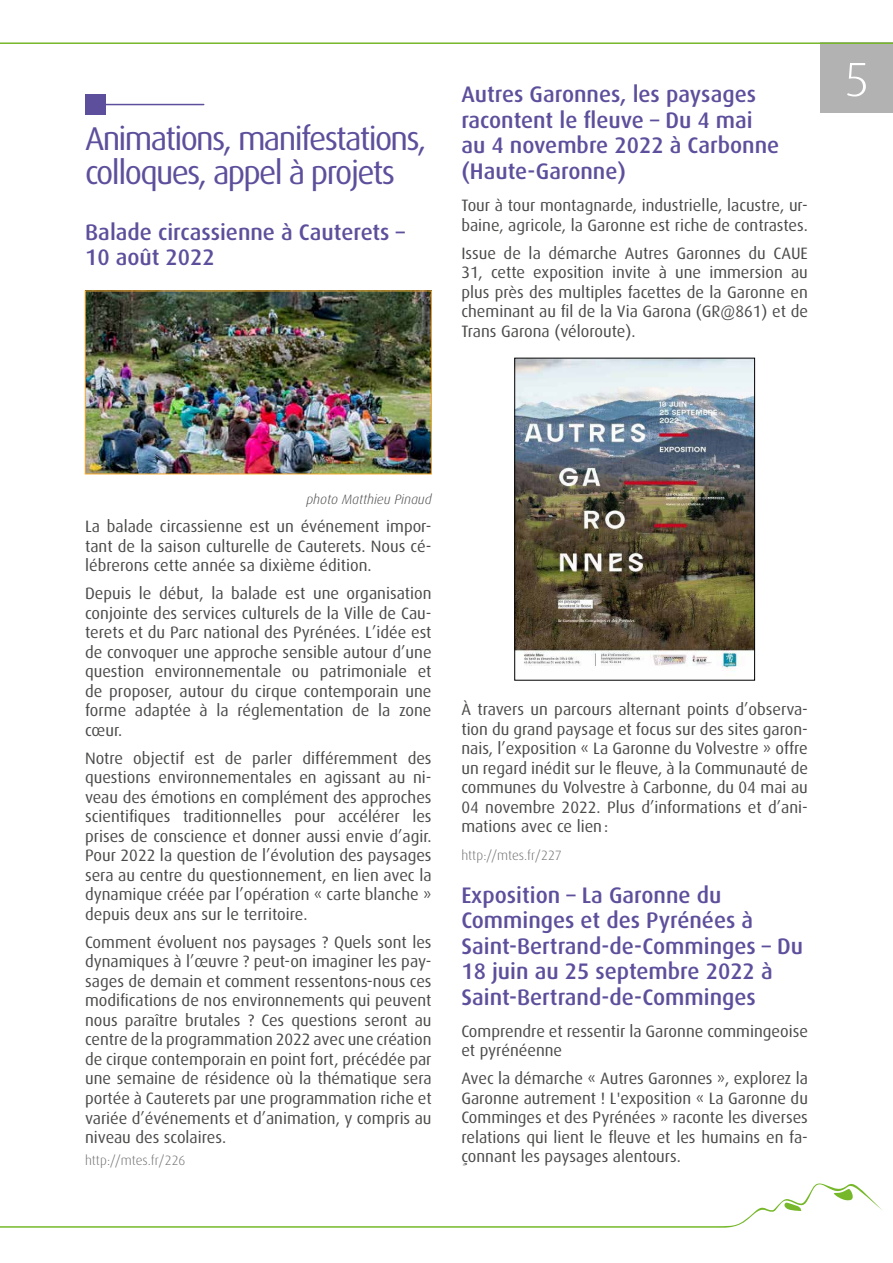
<style>
.page{position:relative;width:893px;height:1263px;background:#fff}
.page>*{position:absolute;margin:0;border:0;box-sizing:border-box;transform-origin:0 0}
.t1{font:300 48px "Dax OT";color:#fff;scale:1.05 1}
.t2{font:33px/34.5px "Dax OT";letter-spacing:-.05em;color:#5e4f9c}
.t3{font:500 22.5px/25.5px "Dax OT";color:#5e4f9c}
.t4{font:16.5px/19.5px "Dax OT";color:#4a4a49;text-align:justify}
.t5{font:300 13.5px "Dax OT";color:#706f6f}
.t6{font:italic 300 13.5px "Dax OT";color:#4a4a49}
</style>
<div class="page">
<div style="left:821px;top:42px;width:72px;height:71px;background:#b3b2b2"></div>
<hr style="left:0;top:42px;width:893px;height:2px;background:#76b82a">
<svg style="left:0;top:1183px;width:882px;height:45px"></svg>
<div style="left:85px;top:94px;width:21px;height:21px;background:#5e4f9c"></div>
<hr style="left:95px;top:104px;width:109px;height:1px;background:#5e4f9c">
<img style="left:87px;top:293px;width:343px;height:179px">
<div style="left:85px;top:291px;width:347px;height:183px;border:1px solid #f6a92b"></div>
<img style="left:516px;top:360px;width:237px;height:312px">
<div style="left:514px;top:358px;width:241px;height:322px;border:1px solid #000"></div>
<h2 class="t2" style="left:85px;top:122px;width:343px">Animations, manifestations, colloques, appel à projets</h2>
<h3 class="t3" style="left:85px;top:219px;width:321px">Balade circassienne à Cauterets –<br>10 août 2022</h3>
<h3 class="t3" style="left:461px;top:82px;width:319px">Autres Garonnes, les paysages racontent le fleuve – Du 4 mai au 4 novembre 2022 à Carbonne (Haute-Garonne)</h3>
<p class="t4" style="left:461px;top:196px;width:348px">Tour à tour montagnarde, industrielle, lacustre, ur&shy;baine, agricole, la Garonne est riche de contrastes.</p>
<p class="t4" style="left:461px;top:243px;width:348px">Issue de la démarche Autres Garonnes du CAUE 31, cette exposition invite à une immersion au plus près des multiples facettes de la Garonne en cheminant au fil de la Via Garona (GR@861) et de Trans Garona (véloroute).</p>
<h1 class="t1" style="left:844px;top:53px;width:26px">5</h1>
<p class="t6" style="left:306px;top:492px;width:127px">photo Matthieu Pinaud</p>
<p class="t4" style="left:85px;top:517px;width:348px">La balade circassienne est un événement impor&shy;tant de la saison culturelle de Cauterets. Nous cé&shy;lébrerons cette année sa dixième édition.</p>
<p class="t4" style="left:85px;top:584px;width:348px">Depuis le début, la balade est une organisation conjointe des services culturels de la Ville de Cau&shy;terets et du Parc national des Pyrénées. L’idée est de convoquer une approche sensible autour d’une question environnementale ou patrimoniale et de proposer, autour du cirque contemporain une forme adaptée à la réglementation de la zone cœur.</p>
<p class="t4" style="left:85px;top:749px;width:348px">Notre objectif est de parler différemment des questions environnementales en agissant au ni&shy;veau des émotions en complément des approches scientifiques traditionnelles pour accélérer les prises de conscience et donner aussi envie d’agir.<br>Pour 2022 la question de l’évolution des paysages sera au centre du questionnement, en lien avec la dynamique créée par l’opération « carte blanche » depuis deux ans sur le territoire.</p>
<p class="t4" style="left:85px;top:933px;width:348px">Comment évoluent nos paysages ? Quels sont les dynamiques à l’œuvre ? peut-on imaginer les pay&shy;sages de demain et comment ressentons-nous ces modifications de nos environnements qui peuvent nous paraître brutales ? Ces questions seront au centre de la programmation 2022 avec une création de cirque contemporain en point fort, précédée par une semaine de résidence où la thématique sera portée à Cauterets par une programmation riche et variée d’événements et d’animation, y compris au niveau des scolaires.</p>
<p class="t5" style="left:85px;top:1153px;width:102px">http://mtes.fr/226</p>
<p class="t4" style="left:461px;top:700px;width:348px">À travers un parcours alternant points d’observa&shy;tion du grand paysage et focus sur des sites garon&shy;nais, l’exposition « La Garonne du Volvestre » offre un regard inédit sur le fleuve, à la Communauté de communes du Volvestre à Carbonne, du 04 mai au 04 novembre 2022. Plus d’informations et d’ani&shy;mations avec ce lien:</p>
<p class="t5" style="left:461px;top:848px;width:102px">http://mtes.fr/227</p>
<h3 class="t3" style="left:461px;top:882px;width:343px">Exposition – La Garonne du<br>Comminges et des Pyrénées à<br>Saint-Bertrand-de-Comminges – Du<br>18 juin au 25 septembre 2022 à<br>Saint-Bertrand-de-Comminges</h3>
<p class="t4" style="left:461px;top:1021px;width:348px">Comprendre et ressentir la Garonne commingeoise et pyrénéenne</p>
<p class="t4" style="left:461px;top:1069px;width:348px">Avec la démarche « Autres Garonnes », explorez la Garonne autrement ! L'exposition « La Garonne du Comminges et des Pyrénées » raconte les diverses relations qui lient le fleuve et les humains en fa&shy;çonnant les paysages alentours.</p>
</div>
